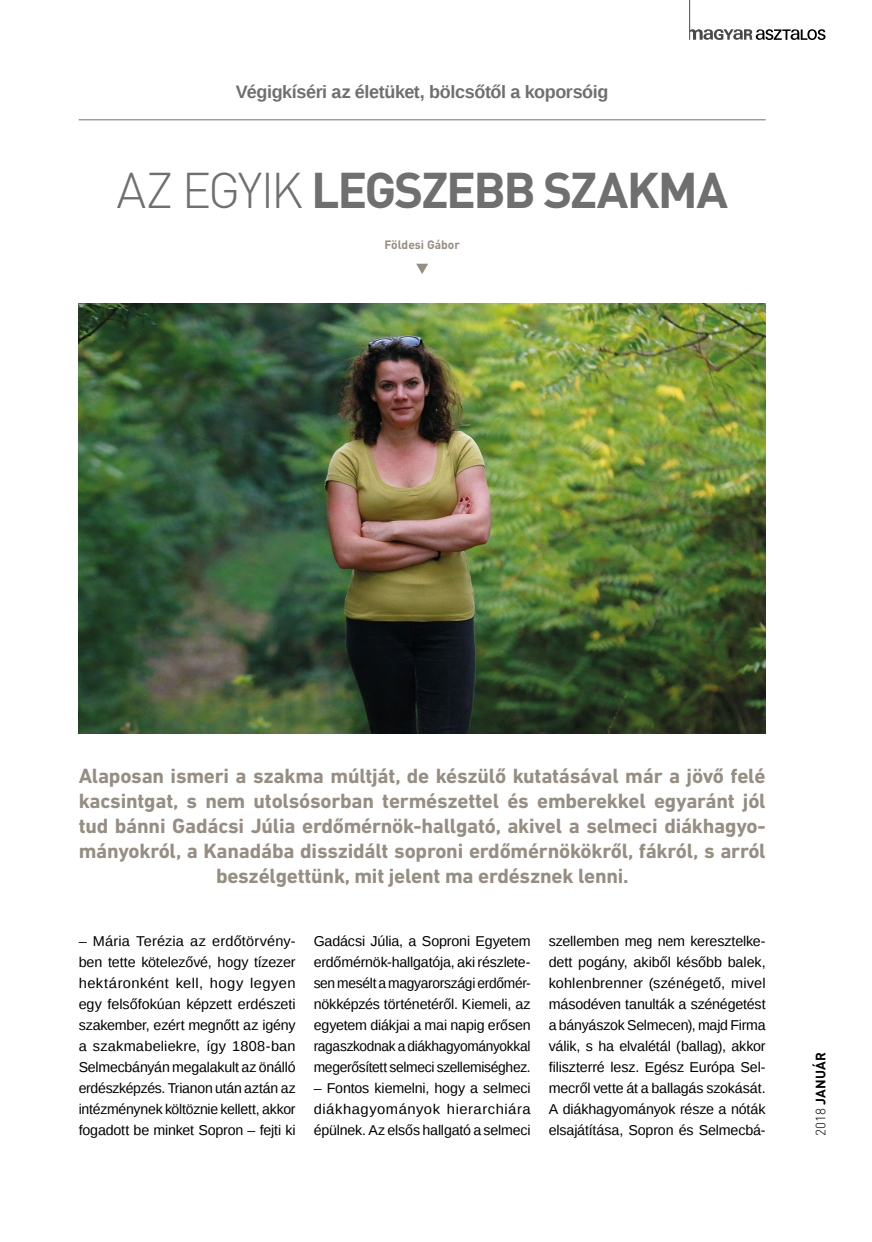
<style>
.page{position:relative;width:872px;height:1242px;background:#fff}
.page>*{position:absolute;margin:0;border:0;box-sizing:border-box;transform-origin:0 0}
.t1{font:700 49.5px "DIN Pro";letter-spacing:-.04em;color:#706f6f}
.t2{font:700 21px/25.2px "DIN Next LT Pro";letter-spacing:-.01em;color:#968e82;text-align:center}
.t3{font:700 18px "Liberation Sans";letter-spacing:-.02em;color:#706f6f}
.t4{font:14.25px/21px "Liberation Sans";letter-spacing:-.015em;color:#000;text-align:justify}
.t5{font:700 13.5px "DIN Pro";letter-spacing:.01em;color:#000}
.t6{font:700 12px "DIN Pro";color:#968e82}
.s1{font-weight:300}
</style>
<div class="page">
<svg style="left:690px;top:29px;width:135px;height:11px"></svg>
<hr style="left:689px;top:0;width:1px;height:40px;background:#4a4a49">
<hr style="left:79px;top:119px;width:686px;height:1px;background:#706f6f">
<svg style="left:416px;top:264px;width:12px;height:10px"></svg>
<img style="left:79px;top:303px;width:686px;height:430px">
<p class="t3" style="left:236px;top:80px;width:374px">Végigkíséri az életüket, bölcsőtől a koporsóig</p>
<h1 class="t1" style="left:116px;top:156px;width:613px"><span class="s1">AZ EGYIK</span> LEGSZEBB SZAKMA</h1>
<p class="t6" style="left:384px;top:236px;width:77px">Földesi Gábor</p>
<p class="t2" style="left:79px;top:762px;width:688px">Alaposan ismeri a szakma múltját, de készülő kutatásával már a jövő felé kacsintgat, s nem utolsósorban természettel és emberekkel egyaránt jól tud bánni Gadácsi Júlia erdőmérnök-hallgató, akivel a selmeci diákhagyo&shy;mányokról, a Kanadába disszidált soproni erdőmérnökökről, fákról, s arról beszélgettünk, mit jelent ma erdésznek lenni.</p>
<p class="t4" style="left:79px;top:931px;width:218px">– Mária Terézia az erdőtörvény&shy;ben tette kötelezővé, hogy tízezer hektáronként kell, hogy legyen egy felsőfokúan képzett erdészeti szakember, ezért megnőtt az igény a szakmabeliekre, így 1808-ban Selmecbányán megalakult az önálló erdészképzés. Trianon után aztán az intézménynek költöznie kellett, akkor fogadott be minket Sopron – fejti ki</p>
<p class="t4" style="left:314px;top:931px;width:218px">Gadácsi Júlia, a Soproni Egyetem erdőmérnök-hallgatója, aki részlete&shy;sen mesélt a magyarországi erdőmér&shy;nökképzés történetéről. Kiemeli, az egyetem diákjai a mai napig erősen ragaszkodnak a diákhagyományokkal megerősített selmeci szellemiséghez.</p>
<p class="t4" style="left:314px;top:1078px;width:218px">– Fontos kiemelni, hogy a selmeci diákhagyományok hierarchiára épülnek. Az elsős hallgató a selmeci</p>
<p class="t4" style="left:548px;top:931px;width:218px">szellemben meg nem keresztelke&shy;dett pogány, akiből később balek, kohlenbrenner (szénégető, mivel másodéven tanulták a szénégetést a bányászok Selmecen), majd Firma válik, s ha elvalétál (ballag), akkor filiszterré lesz. Egész Európa Sel&shy;mecről vette át a ballagás szokását.<br>A diákhagyományok része a nóták elsajátítása, Sopron és Selmecbá-</p>
<p class="t5" style="left:811px;top:1135px;width:85px;rotate:-90deg"><span class="s1">2018</span> JANUÁR</p>
</div>
